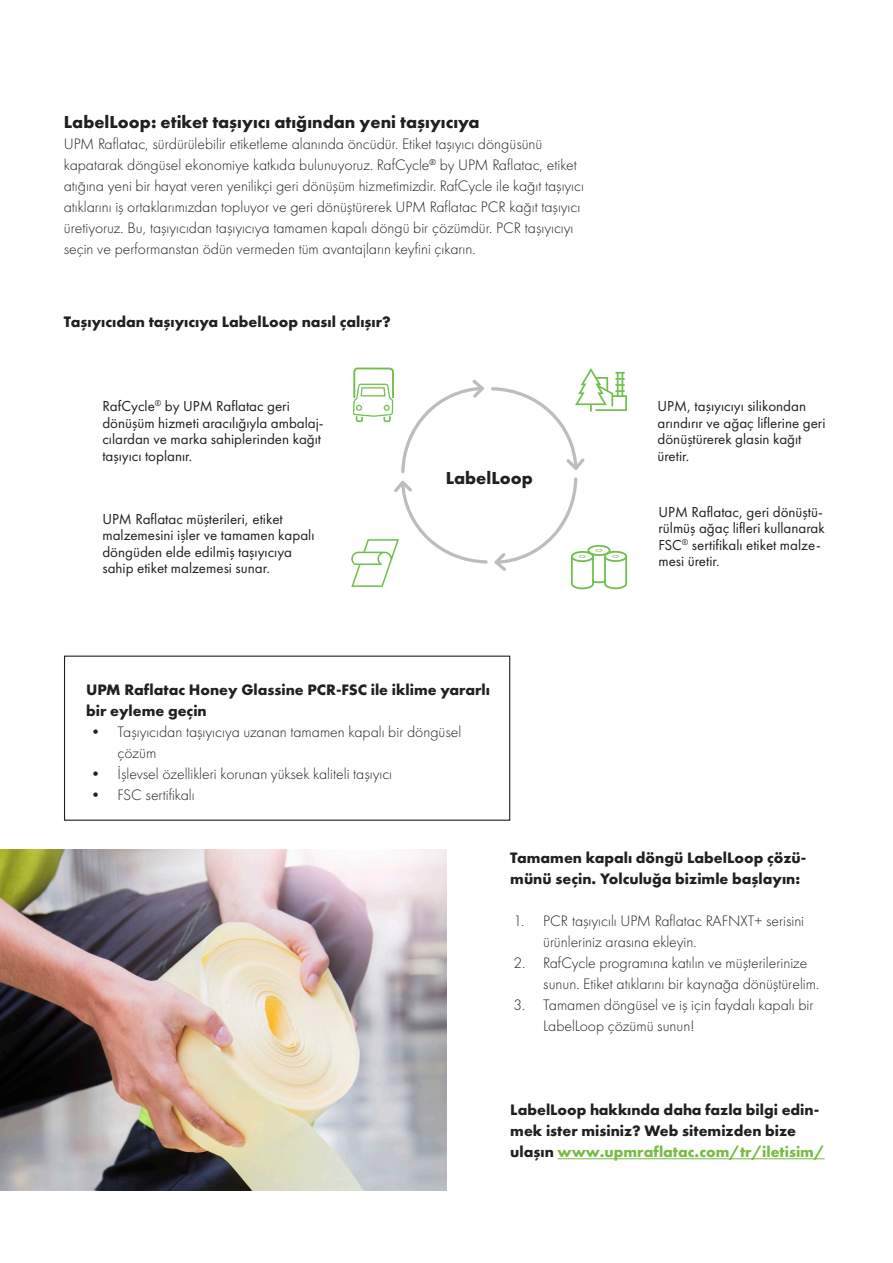
<style>
.page{position:relative;width:893px;height:1263px;background:#fff}
.page>*{position:absolute;margin:0;border:0;box-sizing:border-box;transform-origin:0 0}
.Body_text_PT_light_1{font:700 18px "Futura PT";color:#231f20}
.Body_text_PT_light_1-2{font:15.75px/21px "Futura PT Light";color:#231f20}
.Body_text_PT_light_1-3{font:700 15.75px/21px "Futura PT";color:#231f20}
.Body_text_PT_light_1-4{font:15px/16.5px "Futura PT Book";color:#231f20}
.s1{color:#78bb42}
</style>
<div class="page">
<img style="left:0;top:850px;width:447px;height:340px">
<div style="left:64px;top:656px;width:446px;height:165px;border:1px solid #231f20"></div>
<svg style="left:351px;top:367px;width:276px;height:222px"></svg>
<hr style="left:558px;top:1158px;width:267px;height:1px;background:#78bb42">
<p class="Body_text_PT_light_1" style="left:64px;top:110px;width:417px">LabelLoop: etiket taşıyıcı atığından yeni taşıyıcıya</p>
<p class="Body_text_PT_light_1-2" style="left:64px;top:133px;width:522px">UPM Raflatac, sürdürülebilir etiketleme alanında öncüdür. Etiket taşıyıcı döngüsünü kapatarak döngüsel ekonomiye katkıda bulunuyoruz. RafCycle<sup>®</sup> by UPM Raflatac, etiket atığına yeni bir hayat veren yenilikçi geri dönüşüm hizmetimizdir. RafCycle ile kağıt taşıyıcı atıklarını iş ortaklarımızdan topluyor ve geri dönüştürerek UPM Raflatac PCR kağıt taşıyıcı üretiyoruz. Bu, taşıyıcıdan taşıyıcıya tamamen kapalı döngü bir çözümdür. PCR taşıyıcıyı seçin ve performanstan ödün vermeden tüm avantajların keyfini çıkarın.</p>
<p class="Body_text_PT_light_1-3" style="left:64px;top:311px;width:328px">Taşıyıcıdan taşıyıcıya LabelLoop nasıl çalışır?</p>
<p class="Body_text_PT_light_1-4" style="left:102px;top:398px;width:223px">RafCycle<sup>®</sup> by UPM Raflatac geri dönüşüm hizmeti aracılığıyla ambalaj&shy;cılardan ve marka sahiplerinden kağıt taşıyıcı toplanır.</p>
<p class="Body_text_PT_light_1-4" style="left:657px;top:398px;width:169px">UPM, taşıyıcıyı silikondan arındırır ve ağaç liflerine geri dönüştürerek glasin kağıt üretir.</p>
<p class="Body_text_PT_light_1-4" style="left:102px;top:510px;width:214px">UPM Raflatac müşterileri, etiket malzemesini işler ve tamamen kapalı döngüden elde edilmiş taşıyıcıya sahip etiket malzemesi sunar.</p>
<p class="Body_text_PT_light_1" style="left:446px;top:466px;width:89px">LabelLoop</p>
<p class="Body_text_PT_light_1-3" style="left:86px;top:679px;width:405px">UPM Raflatac Honey Glassine PCR-FSC ile iklime yararlı bir eyleme geçin</p>
<p class="Body_text_PT_light_1-2" style="left:118px;top:721px;width:345px;text-indent:-30px">• Taşıyıcıdan taşıyıcıya uzanan tamamen kapalı bir döngüsel çözüm</p>
<p class="Body_text_PT_light_1-2" style="left:88px;top:763px;width:306px">• İşlevsel özellikleri korunan yüksek kaliteli taşıyıcı</p>
<p class="Body_text_PT_light_1-2" style="left:88px;top:784px;width:108px">• FSC sertifikalı</p>
<p class="Body_text_PT_light_1-4" style="left:658px;top:504px;width:168px">UPM Raflatac, geri dönüştü&shy;rülmüş ağaç lifleri kullanarak<br>FSC<sup>®</sup> sertifikalı etiket malze&shy;mesi üretir.</p>
<p class="Body_text_PT_light_1-3" style="left:510px;top:847px;width:298px">Tamamen kapalı döngü LabelLoop çözü&shy;münü seçin. Yolculuğa bizimle başlayın:</p>
<p class="Body_text_PT_light_1-2" style="left:543px;top:910px;width:262px;text-indent:-30px">1. PCR taşıyıcılı UPM Raflatac RAFNXT+ serisini ürünleriniz arasına ekleyin.</p>
<p class="Body_text_PT_light_1-2" style="left:543px;top:952px;width:277px;text-indent:-30px">2. RafCycle programına katılın ve müşterilerinize sunun. Etiket atıklarını bir kaynağa dönüştürelim.</p>
<p class="Body_text_PT_light_1-2" style="left:543px;top:994px;width:272px;text-indent:-30px">3. Tamamen döngüsel ve iş için faydalı kapalı bir<br>LabelLoop çözümü sunun!</p>
<p class="Body_text_PT_light_1-3" style="left:510px;top:1099px;width:316px">LabelLoop hakkında daha fazla bilgi edin&shy;mek ister misiniz? Web sitemizden bize ulaşın <span class="s1">www.upmraflatac.com/tr/iletisim/</span></p>
</div>
